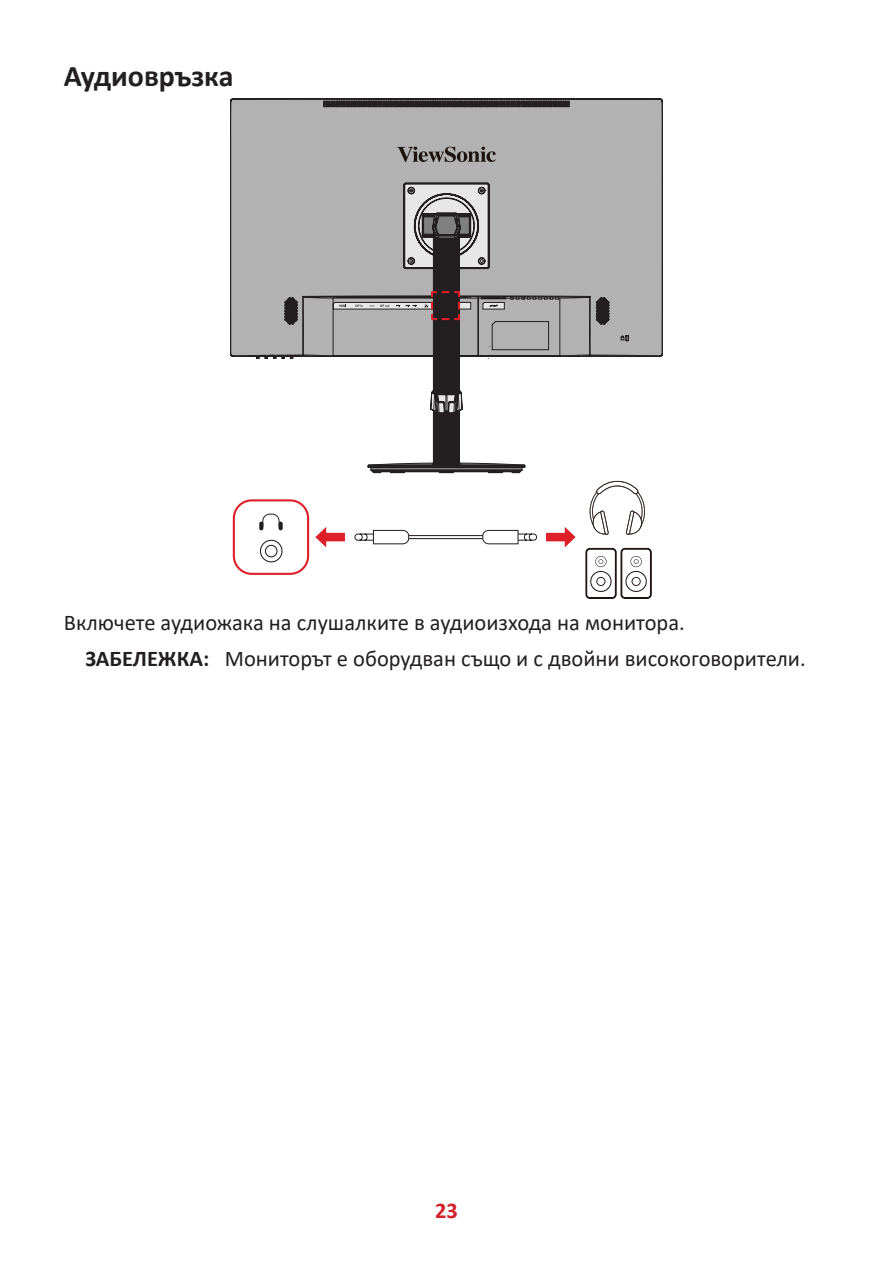
<style>
.page{position:relative;width:893px;height:1263px;background:#fff}
.page>*{position:absolute;margin:0;border:0;box-sizing:border-box;transform-origin:0 0}
.t1{font:700 30px "Calibri";color:#231f20}
.t2{font:22.5px/35.5px "Calibri";color:#231f20}
.t3{font:700 22.5px "Calibri";color:#d1232a}
.s1{font-weight:700}
</style>
<div class="page">
<div style="left:233px;top:499px;width:76px;height:76px;border:2px solid #dd1f28;border-radius:18px"></div>
<svg style="left:315px;top:527px;width:30px;height:21px"></svg>
<svg style="left:546px;top:527px;width:30px;height:21px"></svg>
<svg style="left:409px;top:535px;width:73px;height:4px"></svg>
<svg style="left:260px;top:539px;width:23px;height:24px"></svg>
<svg style="left:259px;top:514px;width:24px;height:16px"></svg>
<svg style="left:354px;top:530px;width:55px;height:14px"></svg>
<svg style="left:482px;top:530px;width:55px;height:14px"></svg>
<svg style="left:590px;top:481px;width:55px;height:54px"></svg>
<svg style="left:585px;top:547px;width:67px;height:52px"></svg>
<div style="left:628px;top:107px;width:34px;height:249px;background:#b2b2b2"></div>
<div style="left:230px;top:101px;width:398px;height:255px;background:#b2b2b2"></div>
<svg style="left:303px;top:99px;width:287px;height:257px;background:#a8a8a8"></svg>
<svg style="left:397px;top:147px;width:99px;height:15px"></svg>
<svg style="left:333px;top:183px;width:192px;height:290px"></svg>
<h1 class="t1" style="left:64px;top:55px;width:171px">Аудиовръзка</h1>
<p class="t2" style="left:85px;top:604px;width:722px;text-indent:-22px">Включете аудиожака на слушалките в аудиоизхода на монитора.<br><span class="s1">ЗАБЕЛЕЖКА:</span> Мониторът е оборудван също и с двойни високоговорители.</p>
<p class="t3" style="left:435px;top:1194px;width:24px">23</p>
</div>
